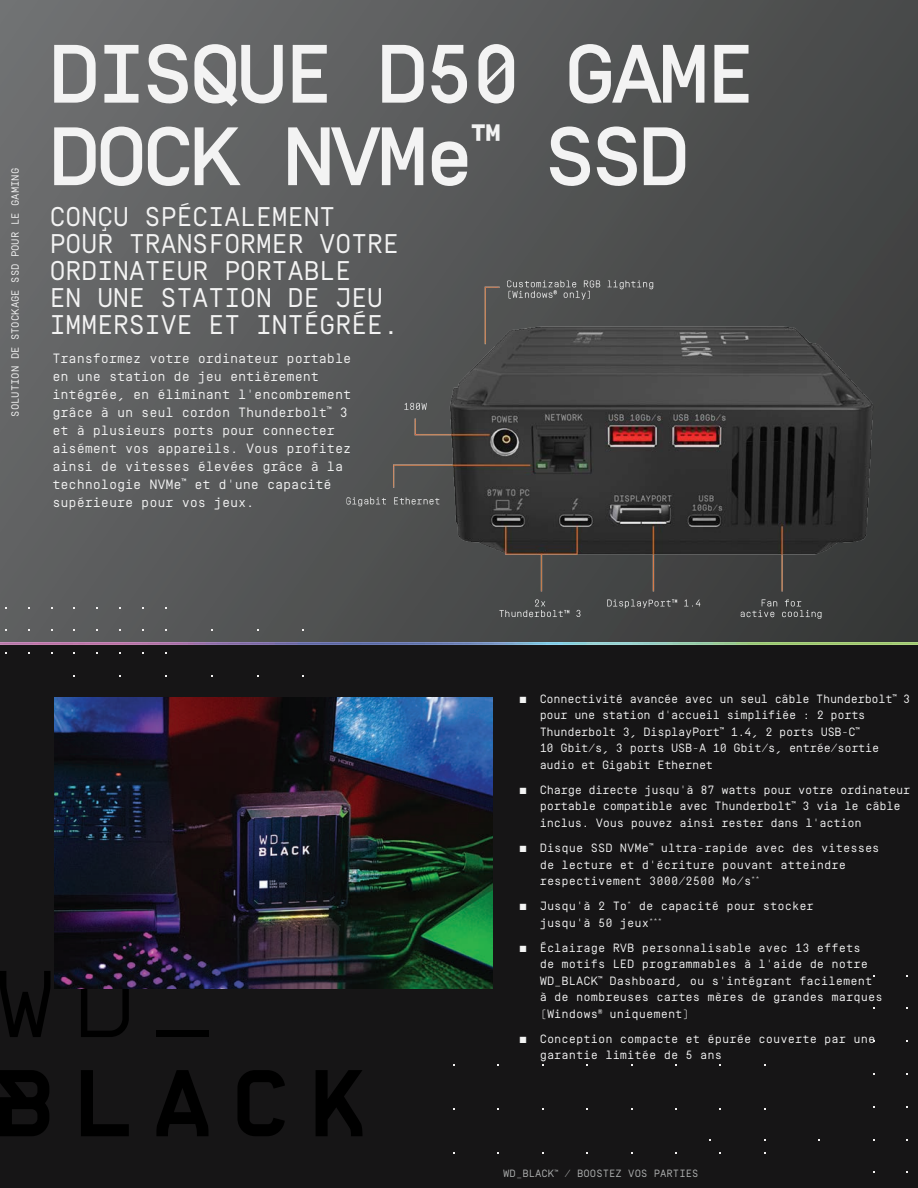
<style>
.page{position:relative;width:918px;height:1188px;background:#fff}
.page>*{position:absolute;margin:0;border:0;box-sizing:border-box;transform-origin:0 0}
.t1{font:500 82.5px/82.5px "Simplon Mono";letter-spacing:-.04em;color:#f3f3f3}
.t2{font:27px/27px "Simplon Mono";letter-spacing:-.02em;color:#f3f3f3}
.t3{font:13.5px/18px "Simplon Mono";letter-spacing:-.01em;color:#f3f3f3}
.t4{font:12px/16.5px "Simplon Mono";color:#f3f3f3}
.t5{font:12px/16.5px "Simplon Mono";letter-spacing:-.025em;color:#f3f3f3}
.t6{font:10.5px "Simplon Mono";color:#f3f3f3}
.t7{font:10.5px "Simplon Mono";color:#afb1b1}
</style>
<div class="page">
<div style="left:0;top:0;width:918px;height:645px;background:linear-gradient(to right,#68696a,#474848)"></div>
<div style="left:0;top:645px;width:918px;height:543px;background:#161516"></div>
<img style="left:340px;top:221px;width:578px;height:422px">
<img style="left:0;top:643px;width:918px;height:2px">
<div style="left:156px;top:1031px;width:52px;height:6px;background:#000"></div>
<svg style="left:81px;top:988px;width:48px;height:49px"></svg>
<svg style="left:0;top:971px;width:51px;height:66px"></svg>
<svg style="left:81px;top:1070px;width:48px;height:66px"></svg>
<svg style="left:237px;top:1070px;width:48px;height:66px"></svg>
<svg style="left:156px;top:1070px;width:52px;height:66px"></svg>
<svg style="left:0;top:1070px;width:49px;height:66px"></svg>
<svg style="left:316px;top:1070px;width:47px;height:66px"></svg>
<img style="left:54px;top:698px;width:439px;height:290px">
<p class="t6" style="left:10px;top:417px;width:250px;rotate:-90deg">SOLUTION DE STOCKAGE SSD POUR LE GAMING</p>
<h1 class="t1" style="left:50px;top:34px;width:708px">DISQUE D50 GAME<br>DOCK NVMe<sup>™</sup> SSD</h1>
<h2 class="t2" style="left:49px;top:204px;width:351px">CONÇU SPÉCIALEMENT<br>POUR TRANSFORMER VOTRE<br>ORDINATEUR PORTABLE<br>EN UNE STATION DE JEU<br>IMMERSIVE ET INTÉGRÉE.</h2>
<p class="t3" style="left:52px;top:349px;width:300px">Transformez votre ordinateur portable en une station de jeu entièrement intégrée, en éliminant l'encombrement grâce à un seul cordon Thunderbolt<sup>™</sup> 3 et à plusieurs ports pour connecter aisément vos appareils. Vous profitez ainsi de vitesses élevées grâce à la technologie NVMe<sup>™</sup> et d'une capacité supérieure pour vos jeux.</p>
<p class="t5" style="left:540px;top:690px;width:372px;text-indent:-20px">■ Connectivité avancée avec un seul câble Thunderbolt<sup>™</sup> 3 pour une station d'accueil simplifiée : 2 ports Thunderbolt 3, DisplayPort<sup>™</sup> 1.4, 2 ports USB-C<sup>™<br></sup>10 Gbit/s, 3 ports USB-A 10 Gbit/s, entrée/sortie audio et Gigabit Ethernet</p>
<p class="t5" style="left:540px;top:782px;width:372px;text-indent:-20px">■ Charge directe jusqu'à 87 watts pour votre ordinateur portable compatible avec Thunderbolt<sup>™</sup> 3 via le câble inclus. Vous pouvez ainsi rester dans l'action</p>
<p class="t4" style="left:540px;top:840px;width:341px;text-indent:-20px">■ Disque SSD NVMe<sup>™</sup> ultra-rapide avec des vitesses de lecture et d'écriture pouvant atteindre respectivement 3000/2500 Mo/s<sup>**</sup></p>
<p class="t4" style="left:540px;top:898px;width:276px;text-indent:-20px">■ Jusqu'à 2 To<sup>*</sup> de capacité pour stocker jusqu'à 50 jeux<sup>***</sup></p>
<p class="t4" style="left:540px;top:940px;width:344px;text-indent:-20px">■ Éclairage RVB personnalisable avec 13 effets<br>de motifs LED programmables à l'aide de notre WD_BLACK<sup>™</sup> Dashboard, ou s'intégrant facilement<br>à de nombreuses cartes mères de grandes marques (Windows<sup>®</sup> uniquement)</p>
<p class="t4" style="left:540px;top:1031px;width:337px;text-indent:-20px">■ Conception compacte et épurée couverte par une garantie limitée de 5 ans</p>
<p class="t7" style="left:503px;top:1168px;width:197px">WD_BLACK<sup>™</sup> / BOOSTEZ VOS PARTIES</p>
</div>
